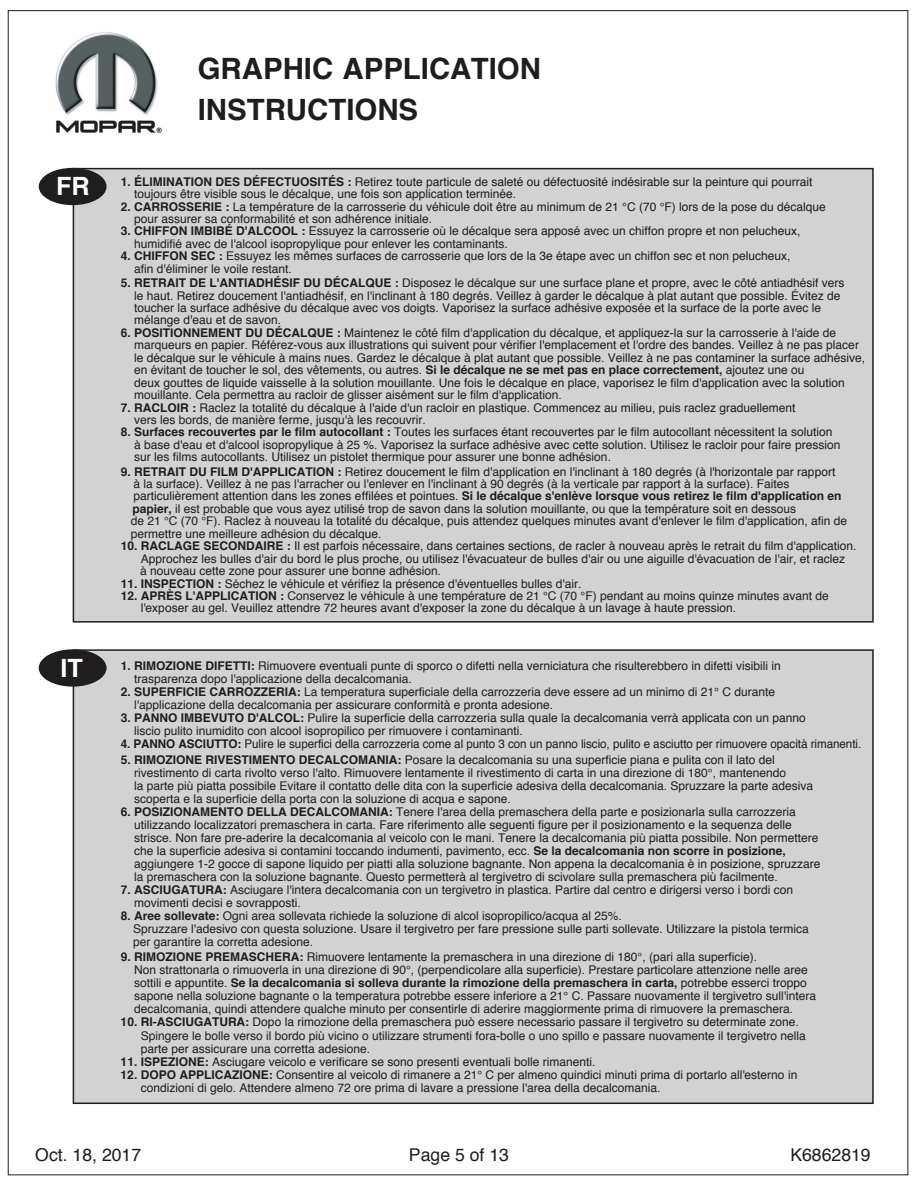
<style>
.page{position:relative;width:918px;height:1188px;background:#fff}
.page>*{position:absolute;margin:0;border:0;box-sizing:border-box;transform-origin:0 0}
.t1{font:700 29.4px/41.1px "Helvetica";color:#201d1e}
.t2{font:700 25.2px "Helvetica";color:#fff}
.t3{font:17.7px "Helvetica";color:#201d1e}
.t4{font:12px/12.5px "Helvetica";color:#201d1e}
.s1{font-weight:700}
</style>
<div class="page">
<img style="left:55px;top:32px;width:107px;height:101px">
<div style="left:73px;top:168px;width:801px;height:455px;background:#d1d2d1"></div>
<div style="left:39px;top:168px;width:68px;height:37px;background:#201d1e;border-radius:50%"></div>
<div style="left:73px;top:649px;width:801px;height:455px;background:#d1d2d1"></div>
<div style="left:39px;top:649px;width:68px;height:38px;background:#201d1e;border-radius:50%"></div>
<h2 class="t2" style="left:56px;top:166px;width:35px">FR</h2>
<h2 class="t2" style="left:61px;top:648px;width:24px">IT</h2>
<h1 class="t1" style="left:198px;top:48px;width:345px">GRAPHIC APPLICATION<br>INSTRUCTIONS</h1>
<p class="t4" style="left:134px;top:176px;width:680px;text-indent:-13px"><span class="s1">1. ÉLIMINATION DES DÉFECTUOSITÉS :</span> Retirez toute particule de saleté ou défectuosité indésirable sur la peinture qui pourrait toujours être visible sous le décalque, une fois son application terminée.</p>
<p class="t4" style="left:134px;top:200px;width:693px;text-indent:-13px"><span class="s1">2. CARROSSERIE :</span> La température de la carrosserie du véhicule doit être au minimum de 21 °C (70 °F) lors de la pose du décalque pour assurer sa conformabilité et son adhérence initiale.</p>
<p class="t4" style="left:134px;top:225px;width:668px;text-indent:-13px"><span class="s1">3. CHIFFON IMBIBÉ D'ALCOOL :</span> Essuyez la carrosserie où le décalque sera apposé avec un chiffon propre et non pelucheux, humidifié avec de l'alcool isopropylique pour enlever les contaminants.</p>
<p class="t4" style="left:134px;top:250px;width:658px;text-indent:-13px"><span class="s1">4. CHIFFON SEC :</span> Essuyez les mêmes surfaces de carrosserie que lors de la 3e étape avec un chiffon sec et non pelucheux, afin d'éliminer le voile restant.</p>
<p class="t4" style="left:134px;top:277px;width:712px;text-indent:-13px"><span class="s1">5. RETRAIT DE L'ANTIADHÉSIF DU DÉCALQUE :</span> Disposez le décalque sur une surface plane et propre, avec le côté antiadhésif vers le haut. Retirez doucement l'antiadhésif, en l'inclinant à 180 degrés. Veillez à garder le décalque à plat autant que possible. Évitez de toucher la surface adhésive du décalque avec vos doigts. Vaporisez la surface adhésive exposée et la surface de la porte avec le mélange d'eau et de savon.</p>
<p class="t4" style="left:134px;top:327px;width:733px;text-indent:-13px"><span class="s1">6. POSITIONNEMENT DU DÉCALQUE :</span> Maintenez le côté film d'application du décalque, et appliquez-la sur la carrosserie à l'aide de marqueurs en papier. Référez-vous aux illustrations qui suivent pour vérifier l'emplacement et l'ordre des bandes. Veillez à ne pas placer le décalque sur le véhicule à mains nues. Gardez le décalque à plat autant que possible. Veillez à ne pas contaminer la surface adhésive, en évitant de toucher le sol, des vêtements, ou autres. <span class="s1">Si le décalque ne se met pas en place correctement,</span> ajoutez une ou<br>deux gouttes de liquide vaisselle à la solution mouillante. Une fois le décalque en place, vaporisez le film d'application avec la solution mouillante. Cela permettra au racloir de glisser aisément sur le film d'application.</p>
<p class="t4" style="left:134px;top:401px;width:663px;text-indent:-13px"><span class="s1">7. RACLOIR :</span> Raclez la totalité du décalque à l'aide d'un racloir en plastique. Commencez au milieu, puis raclez graduellement vers les bords, de manière ferme, jusqu'à les recouvrir.</p>
<p class="t4" style="left:134px;top:426px;width:708px;text-indent:-13px"><span class="s1">8. Surfaces recouvertes par le film autocollant :</span> Toutes les surfaces étant recouvertes par le film autocollant nécessitent la solution à base d'eau et d'alcool isopropylique à 25 %. Vaporisez la surface adhésive avec cette solution. Utilisez le racloir pour faire pression sur les films autocollants. Utilisez un pistolet thermique pour assurer une bonne adhésion.</p>
<p class="t4" style="left:131px;top:465px;width:718px;text-indent:-10px"><span class="s1">9. RETRAIT DU FILM D'APPLICATION :</span> Retirez doucement le film d'application en l'inclinant à 180 degrés (à l'horizontale par rapport<br>à la surface). Veillez à ne pas l'arracher ou l'enlever en l'inclinant à 90 degrés (à la verticale par rapport à la surface). Faites particulièrement attention dans les zones effilées et pointues. <span class="s1">Si le décalque s'enlève lorsque vous retirez le film d'application en papier,</span> il est probable que vous ayez utilisé trop de savon dans la solution mouillante, ou que la température soit en dessous<br>de 21 °C (70 °F). Raclez à nouveau la totalité du décalque, puis attendez quelques minutes avant d'enlever le film d'application, afin de permettre une meilleure adhésion du décalque.</p>
<p class="t4" style="left:140px;top:540px;width:718px;text-indent:-20px"><span class="s1">10. RACLAGE SECONDAIRE :</span> Il est parfois nécessaire, dans certaines sections, de racler à nouveau après le retrait du film d'application.<br>Approchez les bulles d'air du bord le plus proche, ou utilisez l'évacuateur de bulles d'air ou une aiguille d'évacuation de l'air, et raclez<br>à nouveau cette zone pour assurer une bonne adhésion.</p>
<p class="t4" style="left:121px;top:577px;width:462px"><span class="s1">11. INSPECTION :</span> Séchez le véhicule et vérifiez la présence d'éventuelles bulles d'air.</p>
<p class="t4" style="left:141px;top:590px;width:690px;text-indent:-20px"><span class="s1">12. APRÈS L'APPLICATION :</span> Conservez le véhicule à une température de 21 °C (70 °F) pendant au moins quinze minutes avant de l'exposer au gel. Veuillez attendre 72 heures avant d'exposer la zone du décalque à un lavage à haute pression.</p>
<p class="t4" style="left:134px;top:659px;width:648px;line-height:13px;text-indent:-13px"><span class="s1">1. RIMOZIONE DIFETTI:</span> Rimuovere eventuali punte di sporco o difetti nella verniciatura che risulterebbero in difetti visibili in trasparenza dopo l'applicazione della decalcomania.</p>
<p class="t4" style="left:134px;top:685px;width:643px;line-height:13px;text-indent:-13px"><span class="s1">2. SUPERFICIE CARROZZERIA:</span> La temperatura superficiale della carrozzeria deve essere ad un minimo di 21° C durante l'applicazione della decalcomania per assicurare conformità e pronta adesione.</p>
<p class="t4" style="left:134px;top:712px;width:673px;line-height:13px;text-indent:-13px"><span class="s1">3. PANNO IMBEVUTO D'ALCOL:</span> Pulire la superficie della carrozzeria sulla quale la decalcomania verrà applicata con un panno liscio pulito inumidito con alcool isopropilico per rimuovere i contaminanti.</p>
<p class="t4" style="left:121px;top:738px;width:742px"><span class="s1">4. PANNO ASCIUTTO:</span> Pulire le superfici della carrozzeria come al punto 3 con un panno liscio, pulito e asciutto per rimuovere opacità rimanenti.</p>
<p class="t4" style="left:134px;top:753px;width:681px;line-height:13px;text-indent:-13px"><span class="s1">5. RIMOZIONE RIVESTIMENTO DECALCOMANIA:</span> Posare la decalcomania su una superficie piana e pulita con il lato del rivestimento di carta rivolto verso l'alto. Rimuovere lentamente il rivestimento di carta in una direzione di 180°, mantenendo<br>la parte più piatta possibile Evitare il contatto delle dita con la superficie adesiva della decalcomania. Spruzzare la parte adesiva scoperta e la superficie della porta con la soluzione di acqua e sapone.</p>
<p class="t4" style="left:134px;top:806px;width:688px;line-height:13px;text-indent:-13px"><span class="s1">6. POSIZIONAMENTO DELLA DECALCOMANIA:</span> Tenere l'area della premaschera della parte e posizionarla sulla carrozzeria utilizzando localizzatori premaschera in carta. Fare riferimento alle seguenti figure per il posizionamento e la sequenza delle strisce. Non fare pre-aderire la decalcomania al veicolo con le mani. Tenere la decalcomania più piatta possibile. Non permettere che la superficie adesiva si contamini toccando indumenti, pavimento, ecc. <span class="s1">Se la decalcomania non scorre in posizione, </span>aggiungere 1-2 gocce di sapone liquido per piatti alla soluzione bagnante. Non appena la decalcomania è in posizione, spruzzare la premaschera con la soluzione bagnante. Questo permetterà al tergivetro di scivolare sulla premaschera più facilmente.</p>
<p class="t4" style="left:134px;top:884px;width:661px;line-height:13px;text-indent:-13px"><span class="s1">7. ASCIUGATURA:</span> Asciugare l'intera decalcomania con un tergivetro in plastica. Partire dal centro e dirigersi verso i bordi con movimenti decisi e sovrapposti.</p>
<p class="t4" style="left:133px;top:910px;width:677px;line-height:13px;text-indent:-12px"><span class="s1">8. Aree sollevate:</span> Ogni area sollevata richiede la soluzione di alcol isopropilico/acqua al 25%.<br>Spruzzare l'adesivo con questa soluzione. Usare il tergivetro per fare pressione sulle parti sollevate. Utilizzare la pistola termica per garantire la corretta adesione.</p>
<p class="t4" style="left:134px;top:951px;width:684px;line-height:13px;text-indent:-13px"><span class="s1">9. RIMOZIONE PREMASCHERA:</span> Rimuovere lentamente la premaschera in una direzione di 180°, (pari alla superficie).<br>Non strattonarla o rimuoverla in una direzione di 90°, (perpendicolare alla superficie). Prestare particolare attenzione nelle aree sottili e appuntite. <span class="s1">Se la decalcomania si solleva durante la rimozione della premaschera in carta,</span> potrebbe esserci troppo sapone nella soluzione bagnante o la temperatura potrebbe essere inferiore a 21° C. Passare nuovamente il tergivetro sull'intera decalcomania, quindi attendere qualche minuto per consentirle di aderire maggiormente prima di rimuovere la premaschera.</p>
<p class="t4" style="left:141px;top:1016px;width:667px;line-height:13px;text-indent:-20px"><span class="s1">10. RI-ASCIUGATURA:</span> Dopo la rimozione della premaschera può essere necessario passare il tergivetro su determinate zone.<br>Spingere le bolle verso il bordo più vicino o utilizzare strumenti fora-bolle o uno spillo e passare nuovamente il tergivetro nella parte per assicurare una corretta adesione.</p>
<p class="t4" style="left:121px;top:1056px;width:476px"><span class="s1">11. ISPEZIONE:</span> Asciugare veicolo e verificare se sono presenti eventuali bolle rimanenti.</p>
<p class="t4" style="left:141px;top:1068px;width:658px;line-height:13px;text-indent:-20px"><span class="s1">12. DOPO APPLICAZIONE:</span> Consentire al veicolo di rimanere a 21° C per almeno quindici minuti prima di portarlo all'esterno in condizioni di gelo. Attendere almeno 72 ore prima di lavare a pressione l'area della decalcomania.</p>
<h3 class="t3" style="left:35px;top:1142px;width:107px">Oct. 18, 2017</h3>
<h3 class="t3" style="left:409px;top:1141px;width:102px">Page 5 of 13</h3>
<h3 class="t3" style="left:790px;top:1141px;width:82px">K6862819</h3>
</div>
